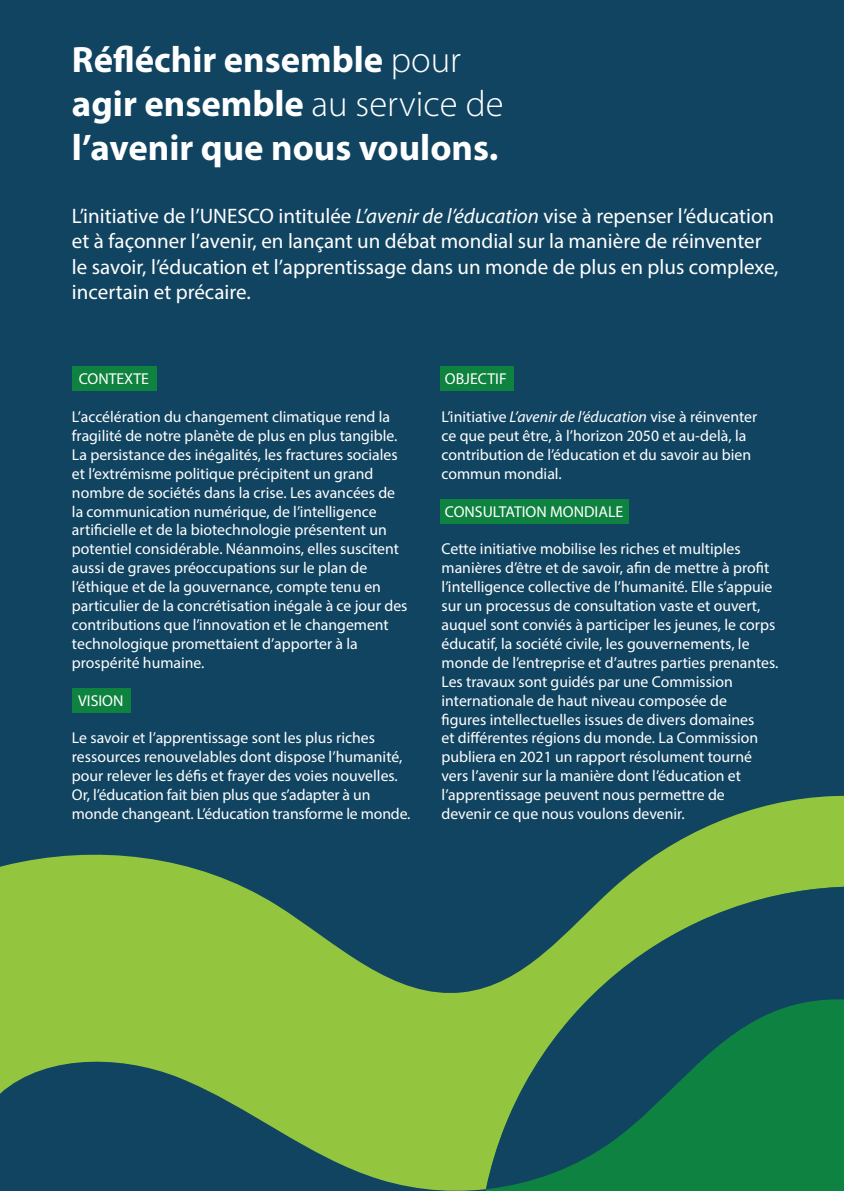
<style>
.page{position:relative;width:844px;height:1191px;background:#fff}
.page>*{position:absolute;margin:0;border:0;box-sizing:border-box;transform-origin:0 0}
.t1{font:700 36.75px/44.1px "Myriad Pro";color:#fff}
.t2{font:21px/25.2px "Myriad Pro";color:#fff}
.t3{font:15.75px/18.9px "Myriad Pro";color:#fff}
.s1{font-weight:300}
.s2{font-style:italic}
</style>
<div class="page">
<div style="left:0;top:0;width:843px;height:1191px;background:#114461"></div>
<svg style="left:0;top:795px;width:843px;height:396px;fill:#93c63e"></svg>
<svg style="left:478px;top:886px;width:365px;height:305px;fill:#93c63e"></svg>
<svg style="left:486px;top:886px;width:357px;height:303px"></svg>
<div style="left:73px;top:366px;width:84px;height:24px;background:#0e823f"></div>
<div style="left:439px;top:366px;width:74px;height:24px;background:#0e823f"></div>
<div style="left:439px;top:499px;width:189px;height:24px;background:#0e823f"></div>
<div style="left:73px;top:688px;width:58px;height:24px;background:#0e823f"></div>
<h1 class="t1" style="left:72px;top:37px;width:433px">Réfléchir ensemble <span class="s1">pour </span>agir ensemble <span class="s1">au service de </span>l’avenir que nous voulons.</h1>
<p class="t2" style="left:72px;top:203px;width:708px">L’initiative de l’UNESCO intitulée <span class="s2">L’avenir de l’éducation</span> vise à repenser l’éducation et à façonner l’avenir, en lançant un débat mondial sur la manière de réinventer le savoir, l’éducation et l’apprentissage dans un monde de plus en plus complexe, incertain et précaire.</p>
<p class="t3" style="left:79px;top:369px;width:72px">CONTEXTE</p>
<p class="t3" style="left:72px;top:407px;width:337px">L’accélération du changement climatique rend la fragilité de notre planète de plus en plus tangible.<br>La persistance des inégalités, les fractures sociales et l’extrémisme politique précipitent un grand nombre de sociétés dans la crise. Les avancées de la communication numérique, de l’intelligence artificielle et de la biotechnologie présentent un potentiel considérable. Néanmoins, elles suscitent aussi de graves préoccupations sur le plan de l’éthique et de la gouvernance, compte tenu en particulier de la concrétisation inégale à ce jour des contributions que l’innovation et le changement technologique promettaient d’apporter à la prospérité humaine.</p>
<p class="t3" style="left:78px;top:690px;width:47px">VISION</p>
<p class="t3" style="left:72px;top:728px;width:340px">Le savoir et l’apprentissage sont les plus riches ressources renouvelables dont dispose l’humanité, pour relever les défis et frayer des voies nouvelles.<br>Or, l’éducation fait bien plus que s’adapter à un monde changeant. L’éducation transforme le monde.</p>
<p class="t3" style="left:445px;top:369px;width:63px">OBJECTIF</p>
<p class="t3" style="left:441px;top:407px;width:317px">L’initiative <span class="s2">L’avenir de l’éducation</span> vise à réinventer ce que peut être, à l’horizon 2050 et au-delà, la contribution de l’éducation et du savoir au bien commun mondial.</p>
<p class="t3" style="left:445px;top:501px;width:180px">CONSULTATION MONDIALE</p>
<p class="t3" style="left:441px;top:539px;width:338px">Cette initiative mobilise les riches et multiples manières d’être et de savoir, afin de mettre à profit l’intelligence collective de l’humanité. Elle s’appuie sur un processus de consultation vaste et ouvert, auquel sont conviés à participer les jeunes, le corps éducatif, la société civile, les gouvernements, le monde de l’entreprise et d’autres parties prenantes.<br>Les travaux sont guidés par une Commission internationale de haut niveau composée de<br>figures intellectuelles issues de divers domaines<br>et différentes régions du monde. La Commission publiera en 2021 un rapport résolument tourné vers l’avenir sur la manière dont l’éducation et l’apprentissage peuvent nous permettre de devenir ce que nous voulons devenir.</p>
</div>
